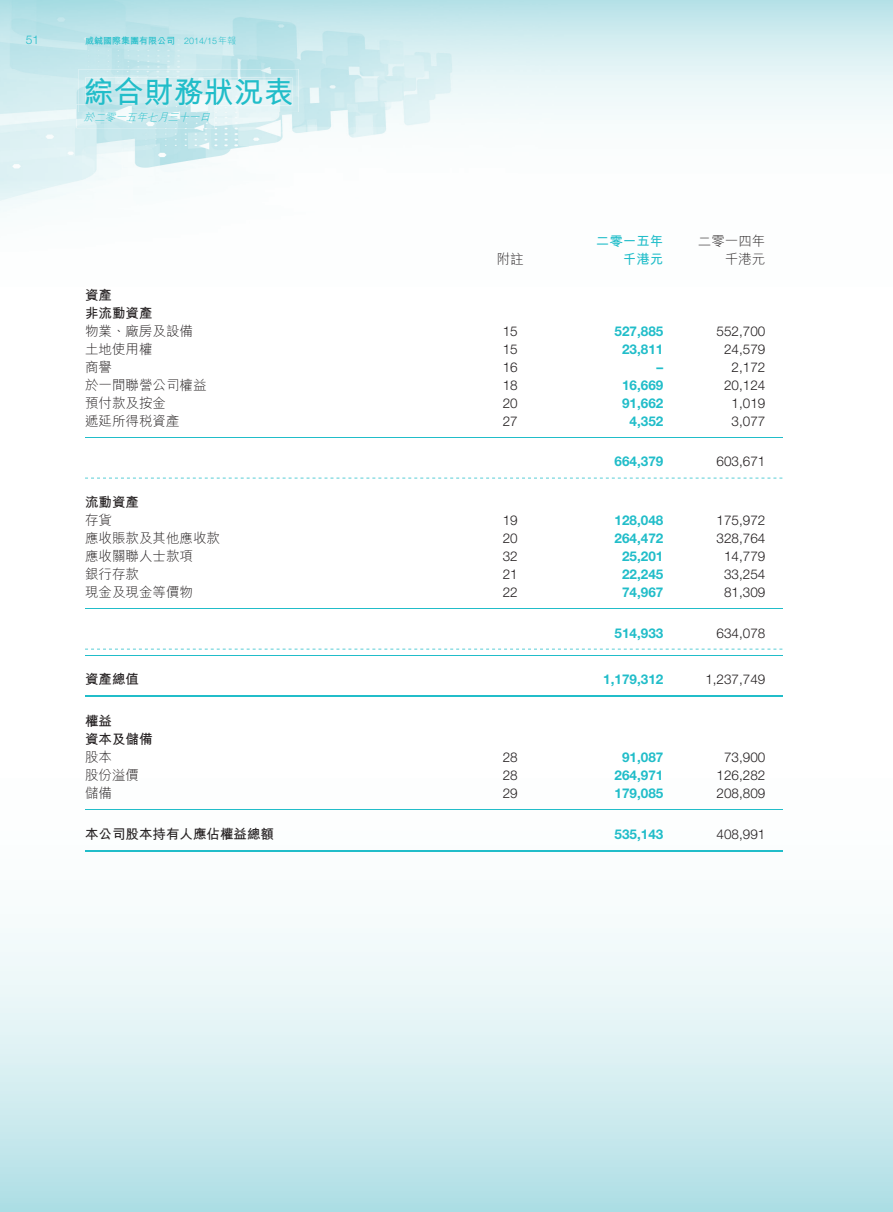
<style>
.page{position:relative;width:893px;height:1212px;background:#fff}
.page>*{position:absolute;margin:0;border:0;box-sizing:border-box;transform-origin:0 0}
.t1{font:30px "M Hei HK Bold B5 pc H";color:#21bdc9}
.t2{font:300 13.5px "Helvetica Neue LT Std";color:#231f20}
.t3{font:700 13.5px "Helvetica Neue LT Std";color:#21bdc9}
.t4{font:13.5px/18px "M Hei HK Light B5 pc H";color:#231f20}
.t5{font:13.5px/18px "M Hei HK Bold B5 pc H";color:#231f20}
.t6{font:13.5px "M Hei HK Bold B5 pc H";color:#21bdc9}
.t7{font:300 12px "Helvetica Neue LT Std";color:#21bdc9}
.t8{font:italic 10.5px "M Hei HK Light B5 pc H";color:#21bdc9}
.t9{font:9px "M Hei HK Bold B5 pc H";color:#21bdc9}
.s1{font-family:"Helvetica Neue LT Std";font-weight:300}
.s2{font-family:"M Hei HK Light B5 pc H"}
.s3{font-family:"M Hei HK Bold B5 pc H"}
</style>
<div class="page">
<svg style="left:0;top:648px;width:893px;height:564px"></svg>
<img style="left:249px;top:0;width:644px;height:146px">
<img style="left:0;top:0;width:249px;height:70px">
<img style="left:87px;top:112px;width:162px;height:135px">
<img style="left:78px;top:69px;width:221px;height:43px">
<img style="left:86px;top:77px;width:206px;height:29px">
<img style="left:76px;top:104px;width:139px;height:24px">
<img style="left:78px;top:104px;width:137px;height:8px">
<img style="left:86px;top:104px;width:129px;height:2px">
<hr style="left:85px;top:437px;width:697px;height:1px;background:#21bdc9">
<svg style="left:85px;top:478px;width:697px;height:1px"></svg>
<hr style="left:85px;top:608px;width:697px;height:1px;background:#21bdc9">
<svg style="left:85px;top:649px;width:697px;height:1px"></svg>
<hr style="left:85px;top:655px;width:697px;height:1px;background:#21bdc9">
<hr style="left:85px;top:695px;width:697px;height:2px;background:#21bdc9">
<hr style="left:85px;top:809px;width:697px;height:1px;background:#21bdc9">
<hr style="left:85px;top:850px;width:697px;height:1px;background:#21bdc9">
<p class="t7" style="left:26px;top:36px;width:15px">51</p>
<p class="t9" style="left:85px;top:38px;width:153px">威鋮國際集團有限公司 <span class="s1">2014/15</span><span class="s2">年報</span></p>
<p class="t1" style="left:84px;top:81px;width:211px">綜合財務狀況表</p>
<p class="t8" style="left:84px;top:113px;width:130px">於二零一五年七月三十一日</p>
<p class="t4" style="left:85px;top:288px;width:109px"><span class="s3">資產<br>非流動資產<br></span>物業、廠房及設備</p>
<p class="t6" style="left:596px;top:236px;width:69px">二零一五年</p>
<p class="t4" style="left:698px;top:234px;width:69px">二零一四年</p>
<p class="t4" style="left:497px;top:252px;width:28px">附註</p>
<p class="t6" style="left:623px;top:254px;width:42px">千港元</p>
<p class="t4" style="left:725px;top:252px;width:42px">千港元</p>
<p class="t2" style="left:503px;top:326px;width:17px">15</p>
<p class="t3" style="left:615px;top:326px;width:50px">527,885</p>
<p class="t2" style="left:717px;top:326px;width:50px">552,700</p>
<p class="t4" style="left:85px;top:342px;width:69px">土地使用權</p>
<p class="t2" style="left:503px;top:344px;width:17px">15</p>
<p class="t3" style="left:622px;top:344px;width:43px">23,811</p>
<p class="t2" style="left:724px;top:344px;width:43px">24,579</p>
<p class="t4" style="left:85px;top:360px;width:28px">商譽</p>
<p class="t2" style="left:503px;top:362px;width:17px">16</p>
<p class="t3" style="left:657px;top:362px;width:8px">–</p>
<p class="t2" style="left:732px;top:362px;width:35px">2,172</p>
<p class="t4" style="left:85px;top:378px;width:123px">於一間聯營公司權益</p>
<p class="t2" style="left:503px;top:380px;width:17px">18</p>
<p class="t3" style="left:622px;top:380px;width:43px">16,669</p>
<p class="t2" style="left:724px;top:380px;width:43px">20,124</p>
<p class="t4" style="left:85px;top:396px;width:82px">預付款及按金</p>
<p class="t2" style="left:503px;top:398px;width:17px">20</p>
<p class="t3" style="left:622px;top:398px;width:43px">91,662</p>
<p class="t2" style="left:732px;top:398px;width:35px">1,019</p>
<p class="t4" style="left:85px;top:414px;width:96px">遞延所得稅資產</p>
<p class="t2" style="left:503px;top:416px;width:17px">27</p>
<p class="t3" style="left:630px;top:416px;width:35px">4,352</p>
<p class="t2" style="left:732px;top:416px;width:35px">3,077</p>
<p class="t3" style="left:615px;top:457px;width:50px">664,379</p>
<p class="t2" style="left:717px;top:457px;width:50px">603,671</p>
<p class="t5" style="left:85px;top:495px;width:55px">流動資產<span class="s2">存貨</span></p>
<p class="t2" style="left:503px;top:515px;width:17px">19</p>
<p class="t3" style="left:615px;top:515px;width:50px">128,048</p>
<p class="t2" style="left:717px;top:515px;width:50px">175,972</p>
<p class="t4" style="left:85px;top:531px;width:136px">應收賬款及其他應收款</p>
<p class="t2" style="left:503px;top:533px;width:17px">20</p>
<p class="t3" style="left:615px;top:533px;width:50px">264,472</p>
<p class="t2" style="left:717px;top:533px;width:50px">328,764</p>
<p class="t4" style="left:85px;top:549px;width:109px">應收關聯人士款項</p>
<p class="t2" style="left:503px;top:551px;width:17px">32</p>
<p class="t3" style="left:622px;top:551px;width:43px">25,201</p>
<p class="t2" style="left:724px;top:551px;width:43px">14,779</p>
<p class="t4" style="left:85px;top:567px;width:55px">銀行存款</p>
<p class="t2" style="left:503px;top:569px;width:17px">21</p>
<p class="t3" style="left:622px;top:569px;width:43px">22,245</p>
<p class="t2" style="left:724px;top:569px;width:43px">33,254</p>
<p class="t4" style="left:85px;top:585px;width:109px">現金及現金等價物</p>
<p class="t2" style="left:503px;top:587px;width:17px">22</p>
<p class="t3" style="left:622px;top:587px;width:43px">74,967</p>
<p class="t2" style="left:724px;top:587px;width:43px">81,309</p>
<p class="t3" style="left:615px;top:628px;width:50px">514,933</p>
<p class="t2" style="left:717px;top:628px;width:50px">634,078</p>
<p class="t5" style="left:85px;top:672px;width:55px">資產總值</p>
<p class="t3" style="left:603px;top:674px;width:62px">1,179,312</p>
<p class="t2" style="left:705px;top:674px;width:62px">1,237,749</p>
<p class="t5" style="left:85px;top:714px;width:69px">權益<br>資本及儲備<span class="s2">股本</span></p>
<p class="t2" style="left:503px;top:752px;width:17px">28</p>
<p class="t3" style="left:622px;top:752px;width:43px">91,087</p>
<p class="t2" style="left:724px;top:752px;width:43px">73,900</p>
<p class="t4" style="left:85px;top:768px;width:55px">股份溢價</p>
<p class="t2" style="left:503px;top:770px;width:17px">28</p>
<p class="t3" style="left:615px;top:770px;width:50px">264,971</p>
<p class="t2" style="left:717px;top:770px;width:50px">126,282</p>
<p class="t4" style="left:85px;top:786px;width:28px">儲備</p>
<p class="t2" style="left:503px;top:788px;width:17px">29</p>
<p class="t3" style="left:615px;top:788px;width:50px">179,085</p>
<p class="t2" style="left:717px;top:788px;width:50px">208,809</p>
<p class="t5" style="left:85px;top:826px;width:190px">本公司股本持有人應佔權益總額</p>
<p class="t3" style="left:615px;top:829px;width:50px">535,143</p>
<p class="t2" style="left:717px;top:829px;width:50px">408,991</p>
</div>
